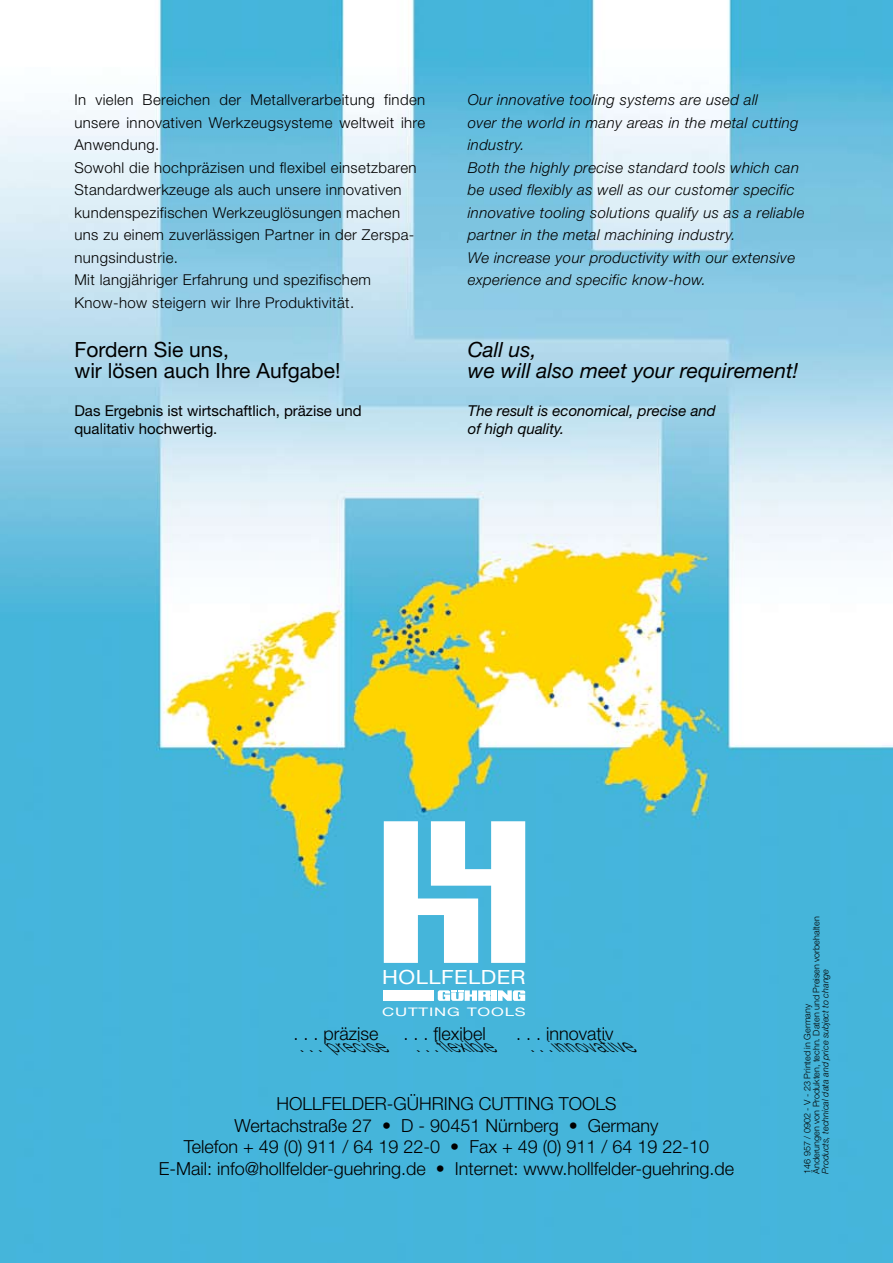
<style>
.page{position:relative;width:893px;height:1263px;background:#fff}
.page>*{position:absolute;margin:0;border:0;box-sizing:border-box;transform-origin:0 0}
.t1{font:21px/21px "Helvetica Neue LT";color:#000}
.t2{font:italic 21px/21px "Helvetica Neue LT";color:#000}
.t3{font:19.65px "Helvetica Neue LT";letter-spacing:.02em;color:#fff;scale:1.12 1}
.t4{font:300 18px/21.6px "Helvetica Neue LT";color:#000;text-align:center}
.t5{font:italic 300 16.5px "Helvetica Neue LT";color:#000}
.t6{font:300 15px/22.5px "Helvetica Neue LT";letter-spacing:.025em;color:#000}
.t7{font:italic 300 15px/22.5px "Helvetica Neue LT";letter-spacing:.025em;color:#000}
.t8{font:15px/18px "Helvetica Neue LT";color:#000}
.t9{font:italic 15px/18px "Helvetica Neue LT";color:#000}
.t10{font:11.85px "Helvetica Neue LT";letter-spacing:.05em;color:#fff;scale:1.42 1}
.t11{font:300 9px/9px "Helvetica Neue LT";color:#000}
.t12{font:italic 300 9px "Helvetica Neue LT";letter-spacing:-.005em;color:#000}
.s1{font-size:18px}
</style>
<div class="page">
<img style="left:0;top:0;width:893px;height:1263px">
<svg style="left:384px;top:821px;width:141px;height:142px"></svg>
<div style="left:384px;top:990px;width:50px;height:11px;background:#fff"></div>
<div style="left:492px;top:990px;width:5px;height:11px;background:#fff"></div>
<svg style="left:498px;top:990px;width:27px;height:11px"></svg>
<svg style="left:438px;top:990px;width:53px;height:11px"></svg>
<p class="t6" style="left:74px;top:88px;width:352px">In vielen Bereichen der Metallverarbeitung finden unsere innovativen Werkzeugsysteme weltweit ihre Anwendung.<br>Sowohl die hochpräzisen und flexibel einsetzbaren Standardwerkzeuge als auch unsere innovativen kundenspezifischen Werkzeuglösungen machen uns zu einem zuverlässigen Partner in der Zerspa&shy;nungsindustrie.<br>Mit langjähriger Erfahrung und spezifischem Know-how steigern wir Ihre Produktivität.</p>
<h1 class="t1" style="left:74px;top:338px;width:268px">Fordern Sie uns,<br>wir lösen auch Ihre Aufgabe!</h1>
<p class="t8" style="left:74px;top:401px;width:289px">Das Ergebnis ist wirtschaftlich, präzise und qualitativ hochwertig.</p>
<p class="t7" style="left:468px;top:89px;width:338px">Our innovative tooling systems are used all<br>over the world in many areas in the metal cutting industry.<br>Both the highly precise standard tools which can be used flexibly as well as our customer specific innovative tooling solutions qualify us as a reliable partner in the metal machining industry.<br>We increase your productivity with our extensive experience and specific know-how.</p>
<h1 class="t2" style="left:468px;top:338px;width:332px">Call us,<br>we will also meet your requirement!</h1>
<p class="t9" style="left:468px;top:401px;width:249px">The result is economical, precise and of high quality.</p>
<h2 class="t3" style="left:382px;top:965px;width:130px">HOLLFELDER</h2>
<p class="t10" style="left:382px;top:1004px;width:103px">CUTTING TOOLS</p>
<p class="t4" style="left:294px;top:1023px;width:87px">. . . präzise</p>
<p class="t4" style="left:404px;top:1023px;width:84px">. . . flexibel</p>
<p class="t4" style="left:516px;top:1023px;width:99px">. . . innovativ</p>
<p class="t5" style="left:301px;top:1036px;width:363px">...precise ...flexible ...innova<span class="s1">tive</span></p>
<p class="t4" style="left:159px;top:1092px;width:577px">HOLLFELDER-GÜHRING CUTTING TOOLS<br>Wertachstraße 27 • D - 90451 Nürnberg • Germany<br>Telefon + 49 (0) 911 / 64 19 22-0 • Fax + 49 (0) 911 / 64 19 22-10<br>E-Mail: info@hollfelder-guehring.de • Internet: www.hollfelder-guehring.de</p>
<p class="t11" style="left:803px;top:1174px;width:259px;rotate:-90deg">146 957 / 0902 - V - 23 Printed in Germany<br>Änderungen von Produkten, techn. Daten und Preisen vorbehalten</p>
<p class="t12" style="left:820px;top:1174px;width:206px;rotate:-90deg">Products, technical data and price subject to change</p>
</div>
